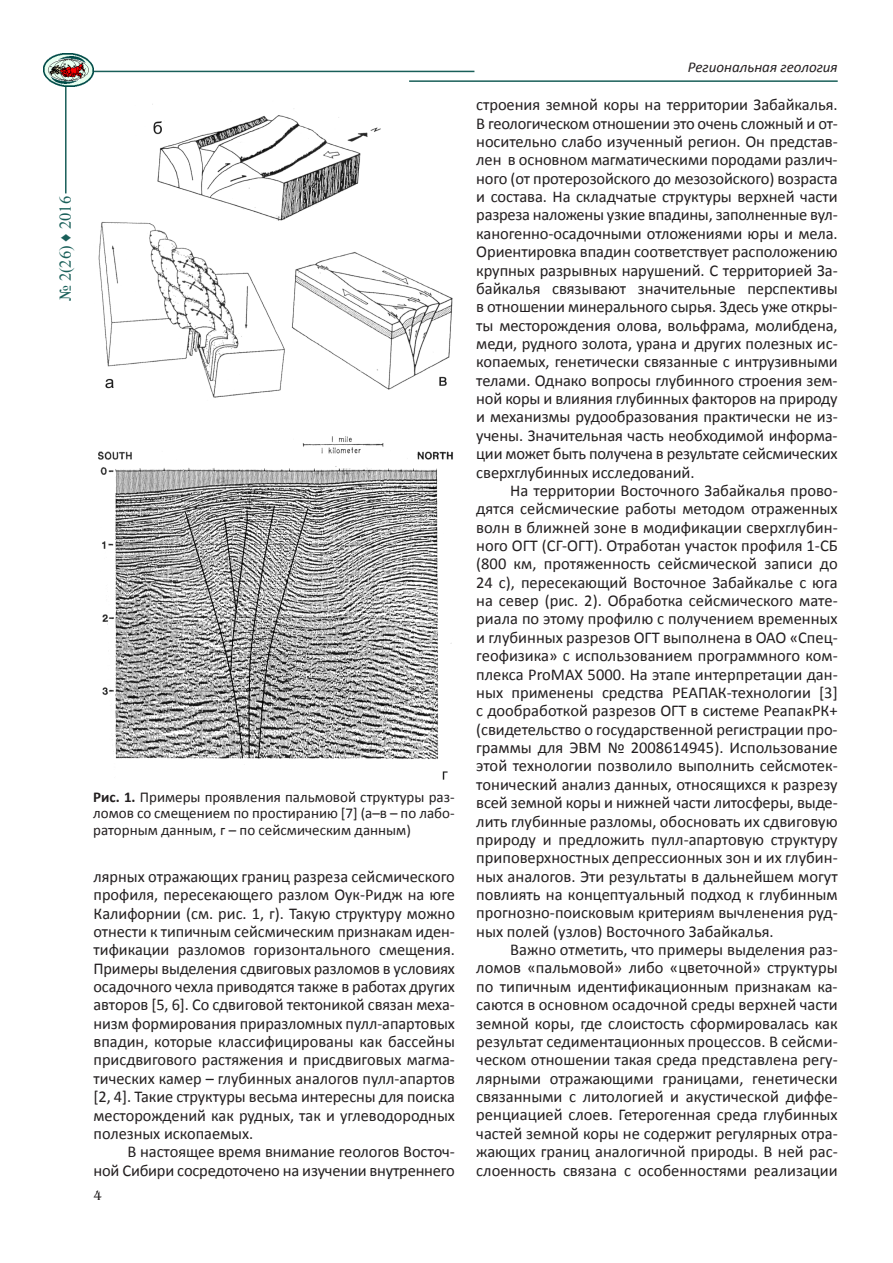
<style>
.page{position:relative;width:893px;height:1263px;background:#fff}
.page>*{position:absolute;margin:0;border:0;box-sizing:border-box;transform-origin:0 0}
.t1{font:16.5px/18.3px "Calibri";letter-spacing:-.005em;color:#231f20;text-align:justify}
.t2{font:16.5px "Times New Roman";color:#195f59}
.t3{font:15px/16.5px "Calibri";color:#231f20;text-align:justify}
.t4{font:italic 15px "Calibri";color:#231f20}
.t5{font:13.5px "AG Benguiat";color:#231f20}
.s1{font-weight:700}
</style>
<div class="page">
<hr style="left:65px;top:71px;width:2px;height:122px;background:#195f59">
<hr style="left:61px;top:71px;width:413px;height:1px;background:#195f59">
<hr style="left:409px;top:80px;width:429px;height:2px;background:#195f59">
<img style="left:43px;top:54px;width:51px;height:32px">
<img style="left:98px;top:104px;width:356px;height:675px">
<p class="t2" style="left:54px;top:301px;width:107px;rotate:-90deg">№ 2(26) ♦ 2016</p>
<p class="t3" style="left:93px;top:788px;width:363px"><span class="s1">Рис. 1.</span> Примеры проявления пальмовой структуры раз&shy;ломов со смещением по простиранию [7] (а–в – по лабо&shy;раторным данным, г – по сейсмическим данным)</p>
<p class="t1" style="left:94px;top:866px;width:363px">лярных отражающих границ разреза сейсмического профиля, пересекающего разлом Оук-Ридж на юге Калифорнии (см. рис. 1, г). Такую структуру можно отнести к типичным сейсмическим признакам иден&shy;тификации разломов горизонтального смещения.<br>Примеры выделения сдвиговых разломов в условиях осадочного чехла приводятся также в работах других авторов [5, 6]. Со сдвиговой тектоникой связан меха&shy;низм формирования приразломных пулл-апартовых впадин, которые классифицированы как бассейны присдвигового растяжения и присдвиговых магма&shy;тических камер – глубинных аналогов пулл-апартов [2, 4]. Такие структуры весьма интересны для поиска месторождений как рудных, так и углеводородных полезных ископаемых.</p>
<p class="t1" style="left:94px;top:1142px;width:363px;text-align:right">В настоящее время внимание геологов Восточ-<br>ной Сибири сосредоточено на изучении внутреннего</p>
<p class="t5" style="left:94px;top:1188px;width:10px">4</p>
<p class="t4" style="left:688px;top:58px;width:151px">Региональная геология</p>
<p class="t1" style="left:476px;top:95px;width:363px">строения земной коры на территории Забайкалья.<br>В геологическом отношении это очень сложный и от&shy;носительно слабо изученный регион. Он представ&shy;лен в основном магматическими породами различ&shy;ного (от протерозойского до мезозойского) возраста и состава. На складчатые структуры верхней части разреза наложены узкие впадины, заполненные вул&shy;каногенно-осадочными отложениями юры и мела.<br>Ориентировка впадин соответствует расположению крупных разрывных нарушений. С территорией За&shy;байкалья связывают значительные перспективы в отношении минерального сырья. Здесь уже откры&shy;ты месторождения олова, вольфрама, молибдена, меди, рудного золота, урана и других полезных ис&shy;копаемых, генетически связанные с интрузивными телами. Однако вопросы глубинного строения зем&shy;ной коры и влияния глубинных факторов на природу и механизмы рудообразования практически не из&shy;учены. Значительная часть необходимой информа&shy;ции может быть получена в результате сейсмических сверхглубинных исследований.</p>
<p class="t1" style="left:476px;top:480px;width:363px;text-indent:34px">На территории Восточного Забайкалья прово&shy;дятся сейсмические работы методом отраженных волн в ближней зоне в модификации сверхглубин&shy;ного ОГТ (СГ-ОГТ). Отработан участок профиля 1-СБ (800 км, протяженность сейсмической записи до 24 с), пересекающий Восточное Забайкалье с юга на север (рис. 2). Обработка сейсмического мате&shy;риала по этому профилю с получением временных и глубинных разрезов ОГТ выполнена в ОАО «Спец&shy;геофизика» с использованием программного ком&shy;плекса ProMAX 5000. На этапе интерпретации дан&shy;ных применены средства РЕАПАК-технологии [3] с дообработкой разрезов ОГТ в системе РеапакРК+ (свидетельство о государственной регистрации про&shy;граммы для ЭВМ № 2008614945). Использование этой технологии позволило выполнить сейсмотек&shy;тонический анализ данных, относящихся к разрезу всей земной коры и нижней части литосферы, выде&shy;лить глубинные разломы, обосновать их сдвиговую природу и предложить пулл-апартовую структуру приповерхностных депрессионных зон и их глубин&shy;ных аналогов. Эти результаты в дальнейшем могут повлиять на концептуальный подход к глубинным прогнозно-поисковым критериям вычленения руд&shy;ных полей (узлов) Восточного Забайкалья.</p>
<p class="t1" style="left:476px;top:940px;width:363px;text-indent:34px">Важно отметить, что примеры выделения раз&shy;ломов «пальмовой» либо «цветочной» структуры по типичным идентификационным признакам ка&shy;саются в основном осадочной среды верхней части земной коры, где слоистость сформировалась как результат седиментационных процессов. В сейсми&shy;ческом отношении такая среда представлена регу&shy;лярными отражающими границами, генетически связанными с литологией и акустической диффе&shy;ренциацией слоев. Гетерогенная среда глубинных частей земной коры не содержит регулярных отра&shy;жающих границ аналогичной природы. В ней рас&shy;слоенность связана с особенностями реализации</p>
</div>
